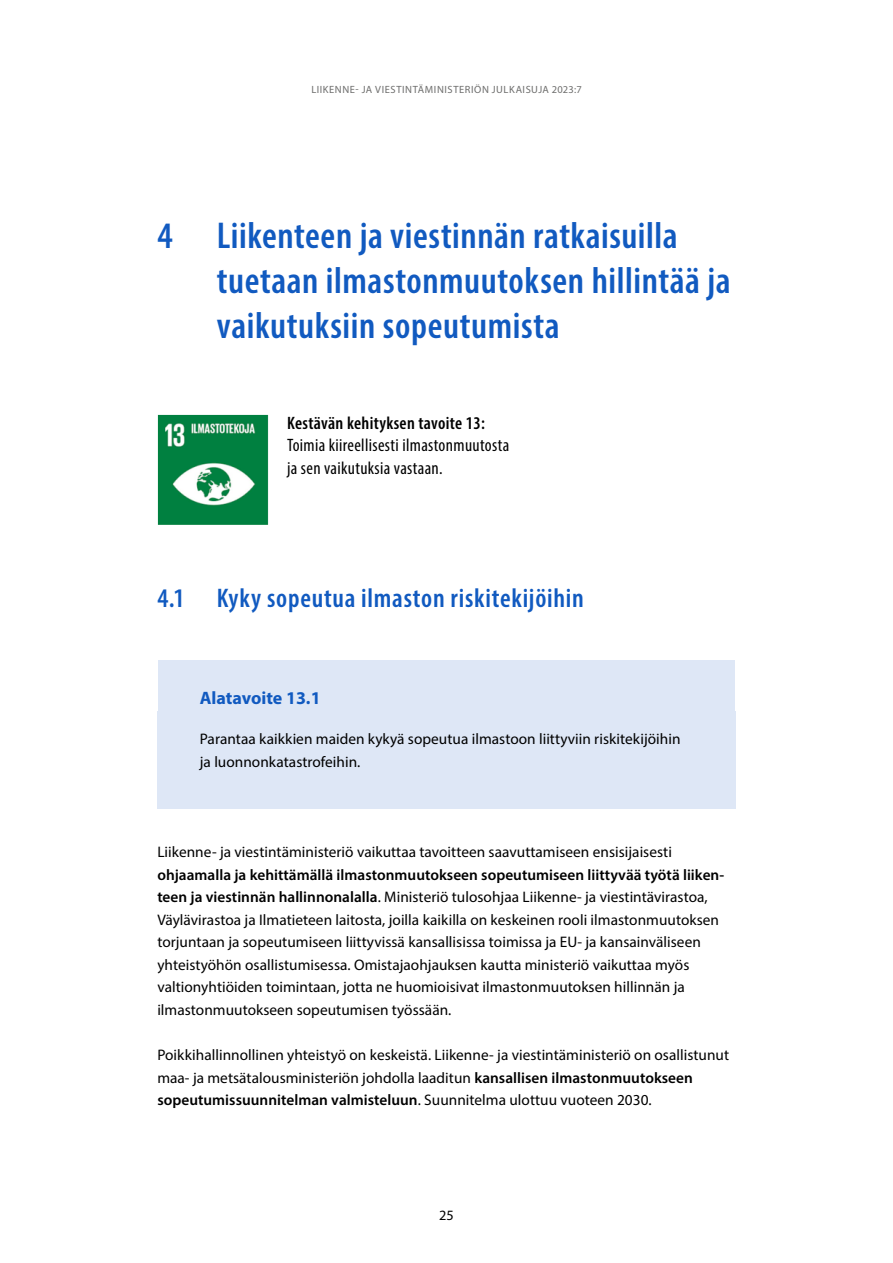
<style>
.page{position:relative;width:893px;height:1263px;background:#fff}
.page>*{position:absolute;margin:0;border:0;box-sizing:border-box;transform-origin:0 0}
.Otsikko_1{font:600 condensed 37.5px/45.2px "Myriad Pro";letter-spacing:.015em;color:#115ac0}
.Otsikko_2{font:600 condensed 27px "Myriad Pro";letter-spacing:.025em;color:#115ac0}
._00_taulukon_ja_kuvi{font:condensed 18px/22.5px "Myriad Pro";letter-spacing:.02em;color:#000}
.laatikko-otsikko{font:700 18px "Myriad Pro";letter-spacing:-.005em;color:#115ac0}
._01_Leipä{font:15.3px/22.5px "Myriad Pro";letter-spacing:.005em;color:#000}
.Laatikkoteksti{font:15.3px/22.5px "Myriad Pro";letter-spacing:.005em;color:#000}
.t1{font:14.25px "Myriad Pro";color:#000}
.t2{font:10.5px "Myriad Pro";color:#6e6e6d}
.s1{font-weight:600}
</style>
<div class="page">
<img style="left:157px;top:414px;width:111px;height:110px">
<div style="left:158px;top:660px;width:577px;height:69px;background:#dee7f6"></div>
<div style="left:157px;top:711px;width:579px;height:98px;background:#dee7f6"></div>
<p class="t2" style="left:311px;top:83px;width:12px">Liikenne</p>
<p class="t2" style="left:356px;top:83px;width:26px">- ja viestint</p>
<p class="t2" style="left:418px;top:83px;width:14px">äministeriön</p>
<p class="t2" style="left:492px;top:83px;width:7px">julkaisuja</p>
<p class="t2" style="left:552px;top:83px;width:32px">2023:7</p>
<h1 class="Otsikko_1" style="left:217px;top:212px;width:515px;text-indent:-60px">4 Liikenteen ja viestinnän ratkaisuilla tuetaan ilmastonmuutoksen hillintää ja vaikutuksiin sopeutumista</h1>
<p class="_00_taulukon_ja_kuvi" style="left:287px;top:411px;width:224px"><span class="s1">Kestävän kehityksen tavoite 13:<br></span>Toimia kiireellisesti ilmastonmuutosta ja sen vaikutuksia vastaan.</p>
<h2 class="Otsikko_2" style="left:157px;top:581px;width:428px">4.1 Kyky sopeutua ilmaston riskitekijöihin</h2>
<p class="laatikko-otsikko" style="left:200px;top:686px;width:122px">Alatavoite 13.1</p>
<p class="Laatikkoteksti" style="left:200px;top:728px;width:482px">Parantaa kaikkien maiden kykyä sopeutua ilmastoon liittyviin riskitekijöihin ja luonnonkatastrofeihin.</p>
<p class="_01_Leipä" style="left:157px;top:840px;width:568px">Liikenne- ja viestintäministeriö vaikuttaa tavoitteen saavuttamiseen ensisijaisesti <span class="s1">ohjaamalla ja kehittämällä ilmastonmuutokseen sopeutumiseen liittyvää työtä liiken&shy;teen ja viestinnän hallinnonalalla</span>. Ministeriö tulosohjaa Liikenne- ja viestintävirastoa, Väylävirastoa ja Ilmatieteen laitosta, joilla kaikilla on keskeinen rooli ilmastonmuutoksen torjuntaan ja sopeutumiseen liittyvissä kansallisissa toimissa ja EU- ja kansainväliseen yhteistyöhön osallistumisessa. Omistajaohjauksen kautta ministeriö vaikuttaa myös valtionyhtiöiden toimintaan, jotta ne huomioisivat ilmastonmuutoksen hillinnän ja ilmastonmuutokseen sopeutumisen työssään.</p>
<p class="_01_Leipä" style="left:157px;top:1043px;width:573px">Poikkihallinnollinen yhteistyö on keskeistä. Liikenne- ja viestintäministeriö on osallistunut maa- ja metsätalousministeriön johdolla laaditun <span class="s1">kansallisen ilmastonmuutokseen sopeutumissuunnitelman valmisteluun</span>. Suunnitelma ulottuu vuoteen 2030.</p>
<p class="t1" style="left:439px;top:1206px;width:16px">25</p>
</div>
